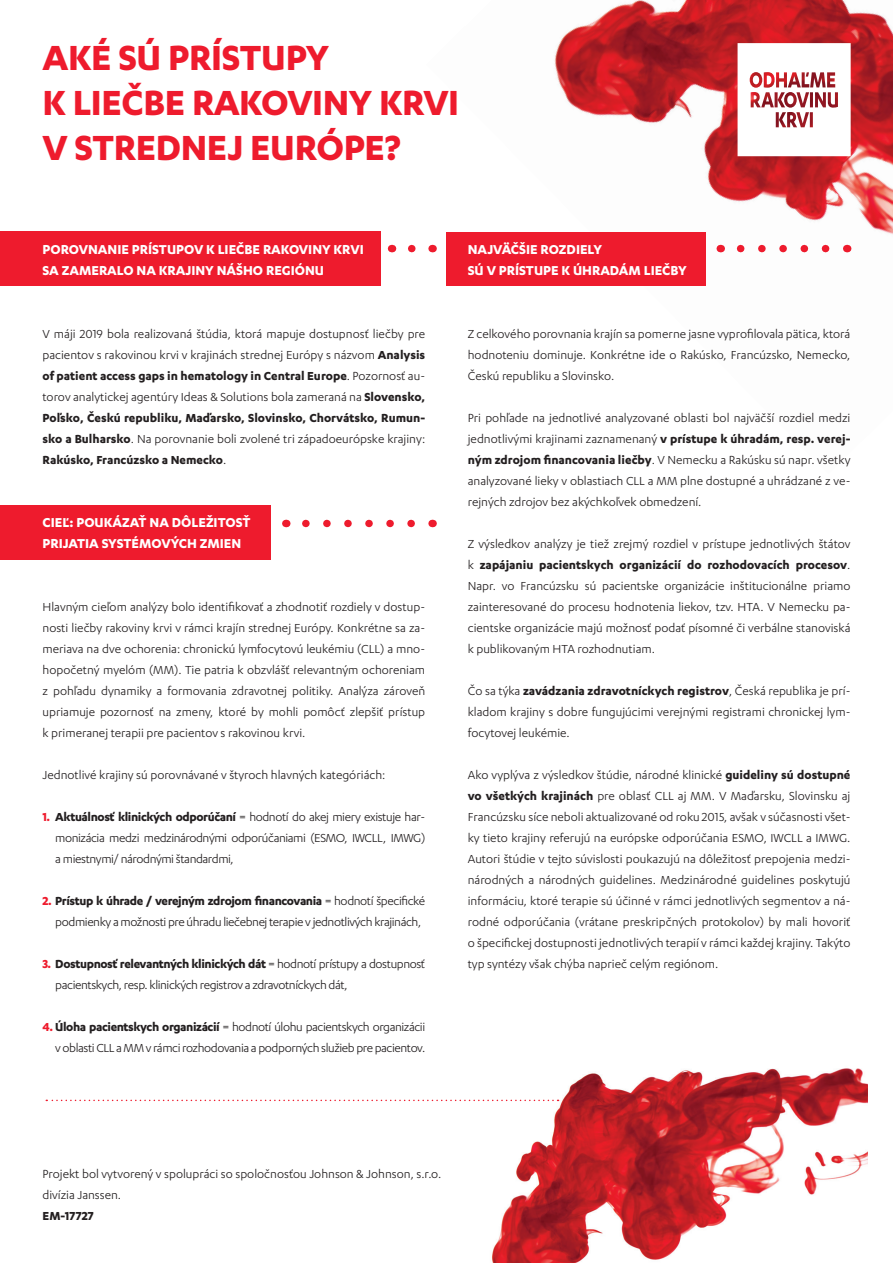
<style>
.page{position:relative;width:893px;height:1263px;background:#fff}
.page>*{position:absolute;margin:0;border:0;box-sizing:border-box;transform-origin:0 0}
.t1{font:700 40.5px/45px "Karbon";letter-spacing:-.01em;color:#ee1b2d}
.t2{font:700 15px/21px "Karbon";color:#fff}
.t3{font:13.5px/21px "Karbon";color:#231f20;text-align:justify}
.t4{font:13.5px/21px "Karbon";letter-spacing:-.03em;color:#231f20;text-align:right}
.t5{font:700 13.5px "Karbon";color:#231f20}
.s1{font-weight:700}
.s2{font-weight:700;color:#ee1b2d}
</style>
<div class="page">
<img style="left:436px;top:1068px;width:432px;height:195px">
<img style="left:428px;top:0;width:465px;height:286px">
<svg style="left:737px;top:43px;width:114px;height:113px"></svg>
<div style="left:0;top:231px;width:380px;height:54px;background:#ee1b2d"></div>
<div style="left:0;top:506px;width:270px;height:54px;background:#ee1b2d"></div>
<div style="left:446px;top:232px;width:260px;height:53px;background:#ee1b2d"></div>
<svg style="left:408px;top:245px;width:4px;height:7px"></svg>
<svg style="left:731px;top:245px;width:95px;height:7px"></svg>
<svg style="left:302px;top:520px;width:109px;height:7px"></svg>
<svg style="left:46px;top:1100px;width:513px;height:1px"></svg>
<h1 class="t1" style="left:43px;top:34px;width:418px">AKÉ SÚ PRÍSTUPY<br>K LIEČBE RAKOVINY KRVI<br>V STREDNEJ EURÓPE?</h1>
<p class="t2" style="left:43px;top:238px;width:323px">POROVNANIE PRÍSTUPOV K LIEČBE RAKOVINY KRVI<br>SA ZAMERALO NA KRAJINY NÁŠHO REGIÓNU</p>
<p class="t3" style="left:43px;top:323px;width:384px">V máji 2019 bola realizovaná štúdia, ktorá mapuje dostupnosť liečby pre pacientov s rakovinou krvi v krajinách strednej Európy s názvom <span class="s1">Analysis of patient access gaps in hematology in Central Europe</span>. Pozornosť au&shy;torov analytickej agentúry Ideas &amp; Solutions bola zameraná na <span class="s1">Slovensko, Poľsko, Českú republiku, Maďarsko, Slovinsko, Chorvátsko, Rumun&shy;sko a Bulharsko</span>. Na porovnanie boli zvolené tri západoeurópske krajiny:<br><span class="s1">Rakúsko, Francúzsko a Nemecko</span>.</p>
<p class="t2" style="left:43px;top:511px;width:209px">CIEĽ: POUKÁZAŤ NA DÔLEŽITOSŤ<br>PRIJATIA SYSTÉMOVÝCH ZMIEN</p>
<p class="t3" style="left:43px;top:596px;width:384px">Hlavným cieľom analýzy bolo identifikovať a zhodnotiť rozdiely v dostup&shy;nosti liečby rakoviny krvi v rámci krajín strednej Európy. Konkrétne sa za&shy;meriava na dve ochorenia: chronickú lymfocytovú leukémiu (CLL) a mno&shy;hopočetný myelóm (MM). Tie patria k obzvlášť relevantným ochoreniam z pohľadu dynamiky a formovania zdravotnej politiky. Analýza zároveň upriamuje pozornosť na zmeny, ktoré by mohli pomôcť zlepšiť prístup k primeranej terapii pre pacientov s rakovinou krvi.</p>
<p class="t3" style="left:43px;top:764px;width:344px">Jednotlivé krajiny sú porovnávané v štyroch hlavných kategóriách:</p>
<p class="t3" style="left:55px;top:806px;width:371px;text-indent:-13px"><span class="s2">1.</span> <span class="s1">Aktuálnosť klinických odporúčaní</span> = hodnotí do akej miery existuje har&shy;monizácia medzi medzinárodnými odporúčaniami (ESMO, IWCLL, IMWG) a miestnymi/ národnými štandardmi,</p>
<p class="t4" style="left:43px;top:890px;width:384px"><span class="s2">2.</span> <span class="s1">Prístup k úhrade / verejným zdrojom financovania</span> = hodnotí špecifické podmienky a možnosti pre úhradu liečebnej terapie v jednotlivých krajinách,</p>
<p class="t4" style="left:55px;top:953px;width:371px;text-align:left;text-indent:-13px"><span class="s2">3.</span> <span class="s1">Dostupnosť relevantných klinických dát</span> = hodnotí prístupy a dostupnosť pacientskych, resp. klinických registrov a zdravotníckych dát,</p>
<p class="t4" style="left:43px;top:1016px;width:384px"><span class="s2">4.</span> <span class="s1">Úloha pacientskych organizácií</span> = hodnotí úlohu pacientskych organizácii v oblasti CLL a MM v rámci rozhodovania a podporných služieb pre pacientov.</p>
<p class="t2" style="left:468px;top:238px;width:220px">NAJVÄČŠIE ROZDIELY<br>SÚ V PRÍSTUPE K ÚHRADÁM LIEČBY</p>
<p class="t3" style="left:468px;top:323px;width:384px">Z celkového porovnania krajín sa pomerne jasne vyprofilovala pätica, ktorá hodnoteniu dominuje. Konkrétne ide o Rakúsko, Francúzsko, Nemecko, Českú republiku a Slovinsko.</p>
<p class="t3" style="left:468px;top:407px;width:384px">Pri pohľade na jednotlivé analyzované oblasti bol najväčší rozdiel medzi jednotlivými krajinami zaznamenaný <span class="s1">v prístupe k úhradám, resp. verej&shy;ným zdrojom financovania liečby</span>. V Nemecku a Rakúsku sú napr. všetky analyzované lieky v oblastiach CLL a MM plne dostupné a uhrádzané z ve&shy;rejných zdrojov bez akýchkoľvek obmedzení.</p>
<p class="t3" style="left:468px;top:533px;width:384px">Z výsledkov analýzy je tiež zrejmý rozdiel v prístupe jednotlivých štátov k <span class="s1">zapájaniu pacientskych organizácií do rozhodovacích procesov</span>.<br>Napr. vo Francúzsku sú pacientske organizácie inštitucionálne priamo zainteresované do procesu hodnotenia liekov, tzv. HTA. V Nemecku pa&shy;cientske organizácie majú možnosť podať písomné či verbálne stanoviská k publikovaným HTA rozhodnutiam.</p>
<p class="t3" style="left:468px;top:680px;width:384px">Čo sa týka <span class="s1">zavádzania zdravotníckych registrov</span>, Česká republika je prí&shy;kladom krajiny s dobre fungujúcimi verejnými registrami chronickej lym&shy;focytovej leukémie.</p>
<p class="t3" style="left:468px;top:764px;width:384px">Ako vyplýva z výsledkov štúdie, národné klinické <span class="s1">guideliny sú dostupné vo všetkých krajinách</span> pre oblasť CLL aj MM. V Maďarsku, Slovinsku aj Francúzsku síce neboli aktualizované od roku 2015, avšak v súčasnosti všet&shy;ky tieto krajiny referujú na európske odporúčania ESMO, IWCLL a IMWG.<br>Autori štúdie v tejto súvislosti poukazujú na dôležitosť prepojenia medzi&shy;národných a národných guidelines. Medzinárodné guidelines poskytujú informáciu, ktoré terapie sú účinné v rámci jednotlivých segmentov a ná&shy;rodné odporúčania (vrátane preskripčných protokolov) by mali hovoriť o špecifickej dostupnosti jednotlivých terapií v rámci každej krajiny. Takýto typ syntézy však chýba naprieč celým regiónom.</p>
<p class="t3" style="left:43px;top:1163px;width:400px">Projekt bol vytvorený v spolupráci so spoločnosťou Johnson &amp; Johnson, s.r.o. divízia Janssen.</p>
<p class="t5" style="left:43px;top:1209px;width:53px">EM-17727</p>
</div>
